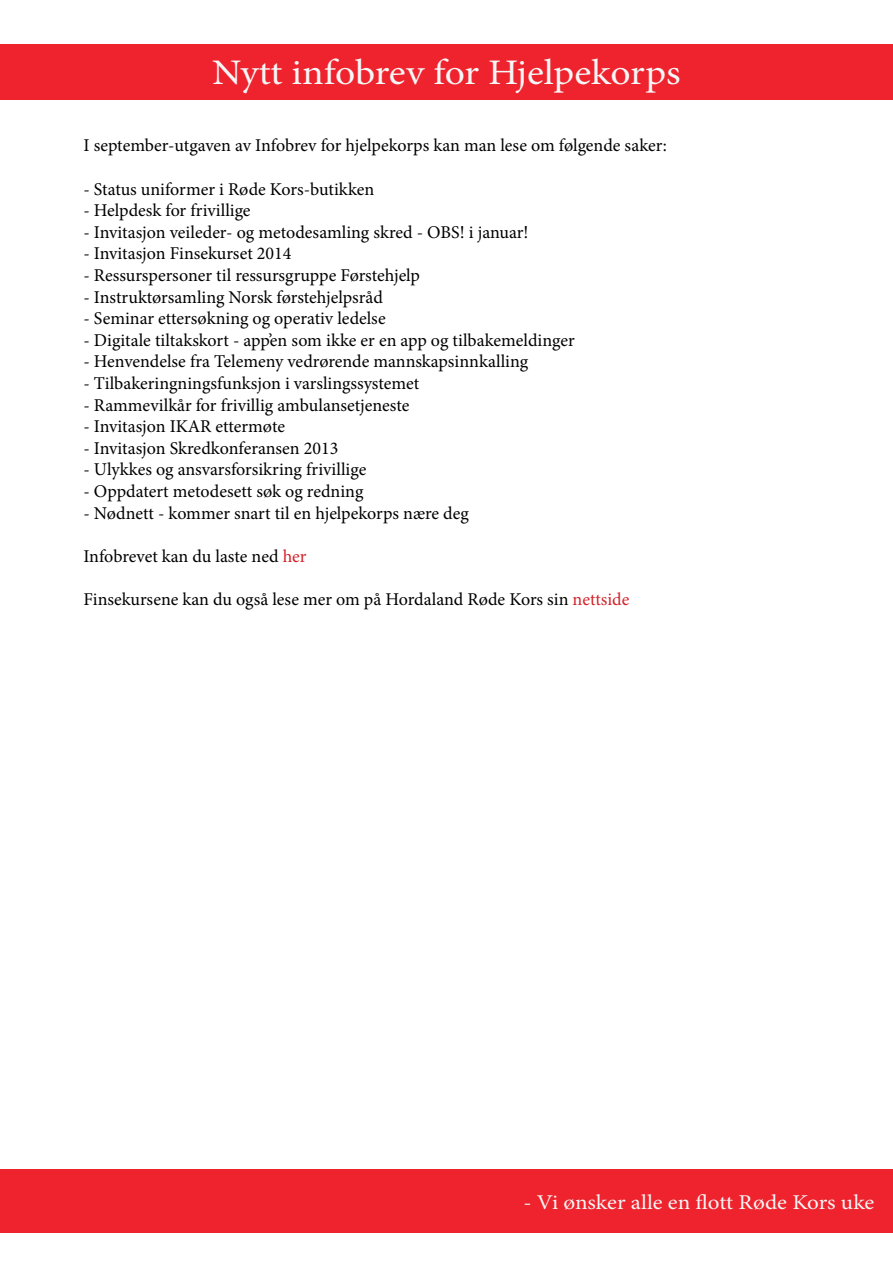
<style>
.page{position:relative;width:893px;height:1263px;background:#fff}
.page>*{position:absolute;margin:0;border:0;box-sizing:border-box;transform-origin:0 0}
.t1{font:36px "Minion Pro";letter-spacing:-.005em;color:#f6f6f6;scale:1.1 1}
.t2{font:21px "Minion Pro";letter-spacing:-.005em;color:#f6f6f6;scale:1.1 1}
.t3{font:18px "Minion Pro";color:#000}
.s1{color:#d2232a}
</style>
<div class="page">
<div style="left:0;top:45px;width:893px;height:55px;background:#ef232d"></div>
<div style="left:0;top:1169px;width:893px;height:63px;background:#ef232d"></div>
<h1 class="t1" style="left:212px;top:49px;width:427px">Nytt infobrev for Hjelpekorps</h1>
<p class="t3" style="left:83px;top:133px;width:585px">I september-utgaven av Infobrev for hjelpekorps kan man lese om følgende saker:</p>
<p class="t3" style="left:83px;top:177px;width:292px">- Status uniformer i Røde Kors-butikken</p>
<p class="t3" style="left:83px;top:198px;width:169px">- Helpdesk for frivillige</p>
<p class="t3" style="left:83px;top:220px;width:447px">- Invitasjon veileder- og metodesamling skred - OBS! i januar!</p>
<p class="t3" style="left:83px;top:241px;width:210px">- Invitasjon Finsekurset 2014</p>
<p class="t3" style="left:83px;top:263px;width:338px">- Ressurspersoner til ressursgruppe Førstehjelp</p>
<p class="t3" style="left:83px;top:285px;width:301px">- Instruktørsamling Norsk førstehjelpsråd</p>
<p class="t3" style="left:83px;top:306px;width:304px">- Seminar ettersøkning og operativ ledelse</p>
<p class="t3" style="left:83px;top:328px;width:493px">- Digitale tiltakskort - app’en som ikke er en app og tilbakemeldinger</p>
<p class="t3" style="left:83px;top:349px;width:446px">- Henvendelse fra Telemeny vedrørende mannskapsinnkalling</p>
<p class="t3" style="left:83px;top:371px;width:337px">- Tilbakeringningsfunksjon i varslingssystemet</p>
<p class="t3" style="left:83px;top:393px;width:328px">- Rammevilkår for frivillig ambulansetjeneste</p>
<p class="t3" style="left:83px;top:414px;width:203px">- Invitasjon IKAR ettermøte</p>
<p class="t3" style="left:83px;top:436px;width:256px">- Invitasjon Skredkonferansen 2013</p>
<p class="t3" style="left:83px;top:457px;width:284px">- Ulykkes og ansvarsforsikring frivillige</p>
<p class="t3" style="left:83px;top:479px;width:281px">- Oppdatert metodesett søk og redning</p>
<p class="t3" style="left:83px;top:501px;width:387px">- Nødnett - kommer snart til en hjelpekorps nære deg</p>
<p class="t3" style="left:83px;top:544px;width:225px">Infobrevet kan du laste ned <span class="s1">her</span></p>
<p class="t3" style="left:83px;top:587px;width:547px">Finsekursene kan du også lese mer om på Hordaland Røde Kors sin <span class="s1">nettside</span></p>
<p class="t2" style="left:523px;top:1188px;width:321px">- Vi ønsker alle en flott Røde Kors uke</p>
</div>
